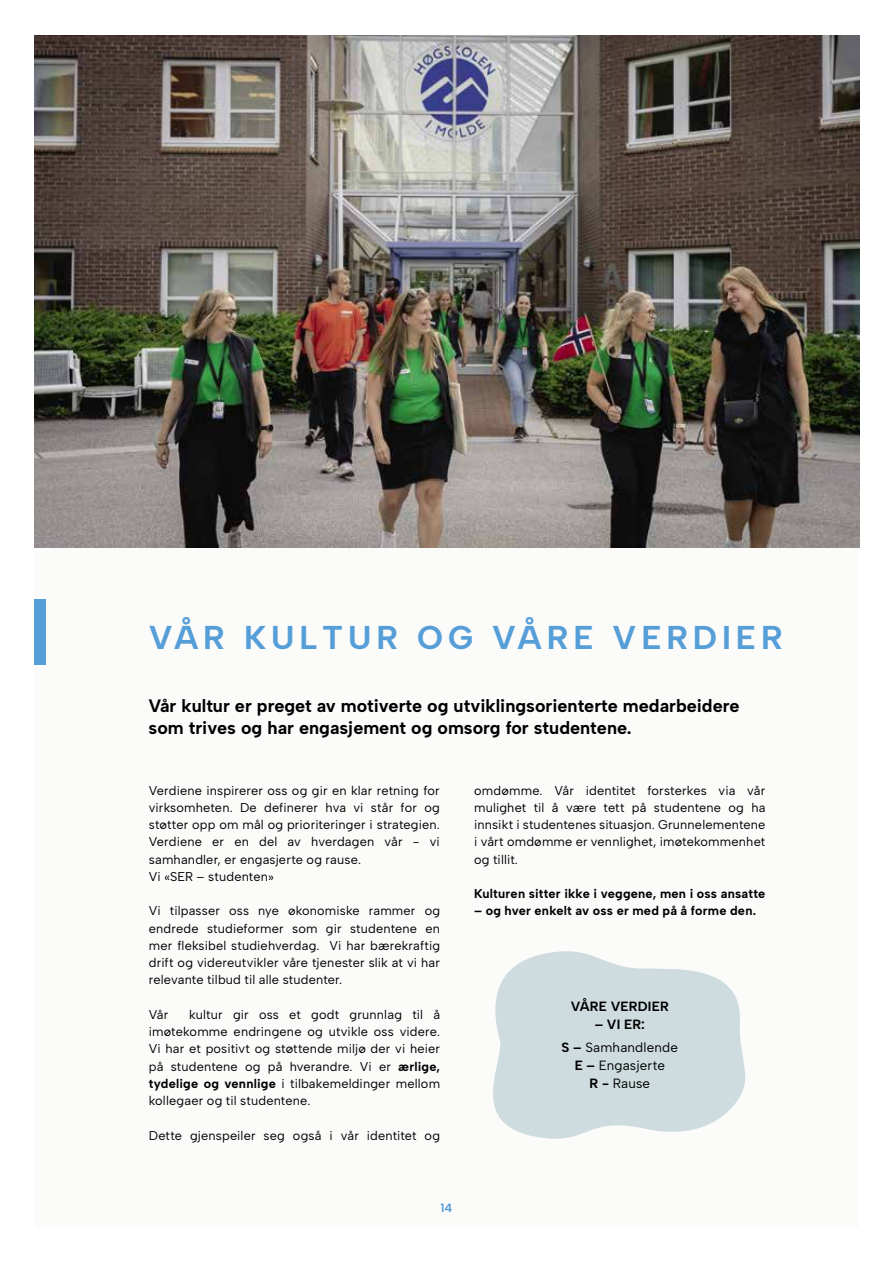
<style>
.page{position:relative;width:893px;height:1263px;background:#fff}
.page>*{position:absolute;margin:0;border:0;box-sizing:border-box;transform-origin:0 0}
.t1{font:700 33px "Albert Sans";letter-spacing:.15em;color:#559ed8}
.t2{font:700 18px/22.5px "Albert Sans";color:#000}
.t3{font:13.35px/22.5px "Albert Sans";letter-spacing:.015em;color:#000;text-align:center}
.t4{font:700 13.35px "Albert Sans";letter-spacing:.015em;color:#000}
.t5{font:12.75px/17.2px "Albert Sans";letter-spacing:.015em;color:#000;text-align:justify}
.t6{font:700 12.75px "Albert Sans";letter-spacing:.015em;color:#000}
.t7{font:700 12px "Albert Sans";color:#559ed8}
.s1{font-weight:700}
</style>
<div class="page">
<div style="left:34px;top:35px;width:825px;height:1193px;background:#fbfbfa"></div>
<div style="left:34px;top:599px;width:11px;height:65px;background:#559ed8"></div>
<svg style="left:493px;top:951px;width:252px;height:188px;fill:#cfdcdf"></svg>
<img style="left:34px;top:35px;width:826px;height:512px">
<h1 class="t1" style="left:149px;top:617px;width:635px">VÅR KULTUR OG VÅRE VERDIER</h1>
<h2 class="t2" style="left:149px;top:694px;width:592px">Vår kultur er preget av motiverte og utviklingsorienterte medarbeidere som trives og har engasjement og omsorg for studentene.</h2>
<p class="t5" style="left:149px;top:781px;width:293px;text-align:left">Verdiene inspirerer oss og gir en klar retning for virksomheten. De definerer hva vi står for og støtter opp om mål og prioriteringer i strategien.<br>Verdiene er en del av hverdagen vår - vi samhandler, er engasjerte og rause.<br>Vi «SER – studenten»</p>
<p class="t5" style="left:149px;top:902px;width:293px">Vi tilpasser oss nye økonomiske rammer og endrede studieformer som gir studentene en mer fleksibel studiehverdag. Vi har bærekraftig drift og videreutvikler våre tjenester slik at vi har relevante tilbud til alle studenter.</p>
<p class="t5" style="left:149px;top:1006px;width:21px">Vår</p>
<p class="t5" style="left:149px;top:1006px;width:293px;text-indent:40px">kultur gir oss et godt grunnlag til å imøtekomme endringene og utvikle oss videre.<br>Vi har et positivt og støttende miljø der vi heier på studentene og på hverandre. Vi er <span class="s1">ærlige, tydelige og vennlige</span> i tilbakemeldinger mellom kollegaer og til studentene.</p>
<p class="t5" style="left:149px;top:1126px;width:293px">Dette gjenspeiler seg også i vår identitet og</p>
<p class="t5" style="left:474px;top:781px;width:293px">omdømme. Vår identitet forsterkes via vår mulighet til å være tett på studentene og ha innsikt i studentenes situasjon. Grunnelementene i vårt omdømme er vennlighet, imøtekommenhet og tillit.</p>
<p class="t6" style="left:474px;top:886px;width:293px">Kulturen sitter ikke i veggene, men i oss ansatte</p>
<p class="t6" style="left:474px;top:903px;width:284px">– og hver enkelt av oss er med på å forme den.</p>
<p class="t4" style="left:571px;top:998px;width:99px">VÅRE VERDIER</p>
<p class="t3" style="left:561px;top:1013px;width:118px"><span class="s1">– VI ER:<br>S –</span> Samhandlende</p>
<p class="t3" style="left:575px;top:1056px;width:92px;line-height:18.1px"><span class="s1">E –</span> Engasjerte<br><span class="s1">R -</span> Rause</p>
<p class="t7" style="left:441px;top:1201px;width:13px">14</p>
</div>
